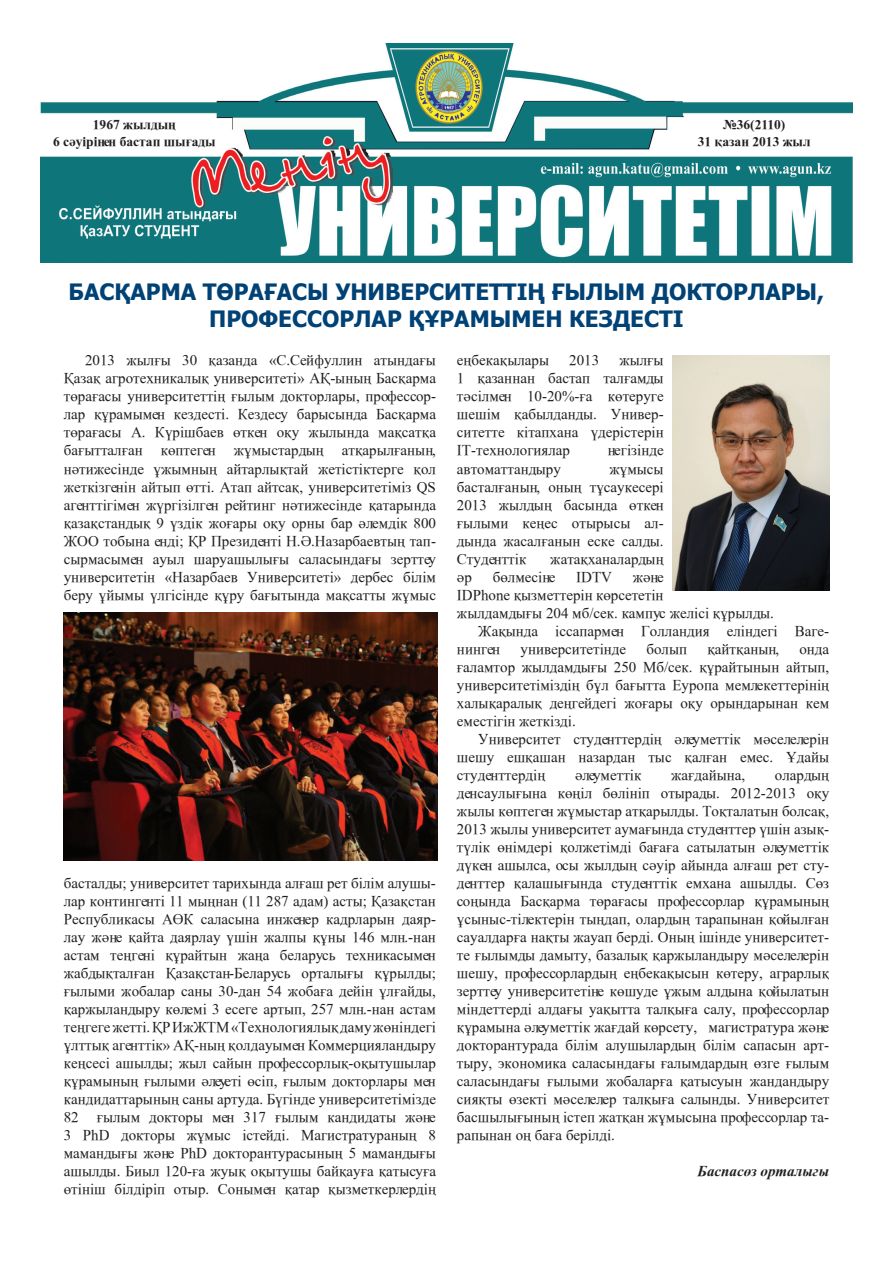
<style>
.page{position:relative;width:893px;height:1263px;background:#fff}
.page>*{position:absolute;margin:0;border:0;box-sizing:border-box;transform-origin:0 0}
.t1{font:22.5px/27px "Tahoma KZ Bold";color:#004275;text-align:center}
.t2{font:15px/18px "Times New Roman KZ";color:#231f20;text-align:justify}
.t3{font:italic 15px "Times New Roman KZ Bold";color:#231f20}
.t4{font:13.5px/16.2px "Times New Roman KZ Bold";color:#231f20;text-align:center}
</style>
<div class="page">
<img style="left:41px;top:44px;width:811px;height:219px">
<img style="left:64px;top:612px;width:373px;height:248px">
<img style="left:672px;top:355px;width:157px;height:236px">
<p class="t4" style="left:53px;top:116px;width:164px">1967 жылдың<br>6 сәуірінен бастап шығады</p>
<p class="t4" style="left:698px;top:116px;width:115px">№36(2110)<br>31 қазан 2013 жыл</p>
<h1 class="t1" style="left:69px;top:276px;width:757px">Басқарма төрағасы университеттің ғылым докторлары, профессорлар құрамымен кездесті</h1>
<p class="t2" style="left:64px;top:351px;width:374px;text-indent:21px">2013 жылғы 30 қазанда «С.Сейфуллин атындағы Қазақ агротехникалық университеті» АҚ-ының Басқарма төрағасы университеттің ғылым докторлары, профессор&shy;лар құрамымен кездесті. Кездесу барысында Басқарма төрағасы А. Күрішбаев өткен оқу жылында мақсатқа бағытталған көптеген жұмыстардың атқарылғанын, нәтижесінде ұжымның айтарлықтай жетістіктерге қол жеткізгенін айтып өтті. Атап айтсақ, университетіміз QS агенттігімен жүргізілген рейтинг нәтижесінде қатарында қазақстандық 9 үздік жоғары оқу орны бар әлемдік 800<br>ЖОО тобына енді; ҚР Президенті Н.Ә.Назарбаевтың тап&shy;сырмасымен ауыл шаруашылығы саласындағы зерттеу университетін «Назарбаев Университеті» дербес білім беру ұйымы үлгісінде құру бағытында мақсатты жұмыс</p>
<p class="t2" style="left:64px;top:873px;width:374px">басталды; университет тарихында алғаш рет білім алушы&shy;лар контингенті 11 мыңнан (11 287 адам) асты; Қазақстан Республикасы АӨК саласына инженер кадрларын даяр&shy;лау және қайта даярлау үшін жалпы құны 146 млн.-нан астам теңгені құрайтын жаңа беларусь техникасымен жабдықталған Қазақстан-Беларусь орталығы құрылды; ғылыми жобалар саны 30-дан 54 жобаға дейін ұлғайды, қаржыландыру көлемі 3 есеге артып, 257 млн.-нан астам теңгеге жетті. ҚР ИжЖТМ «Технологиялық даму жөніндегі ұлттық агенттік» АҚ-ның қолдауымен Коммерцияландыру кеңсесі ашылды; жыл сайын профессорлық-оқытушылар құрамының ғылыми әлеуеті өсіп, ғылым докторлары мен кандидаттарының саны артуда. Бүгінде университетімізде 82 ғылым докторы мен 317 ғылым кандидаты және 3 PhD докторы жұмыс істейді. Магистратураның 8 мамандығы және PhD докторантурасының 5 мамандығы ашылды. Биыл 120-ға жуық оқытушы байқауға қатысуға өтініш білдіріп отыр. Сонымен қатар қызметкерлердің</p>
<p class="t2" style="left:457px;top:351px;width:94px">еңбекақылары</p>
<p class="t2" style="left:569px;top:351px;width:31px">2013</p>
<p class="t2" style="left:457px;top:351px;width:208px;text-indent:162px">жылғы 1 қазаннан бастап талғамды тәсілмен 10-20%-ға көтеруге шешім қабылданды. Универ&shy;ситетте кітапхана үдерістерін ІТ-технологиялар</p>
<p class="t2" style="left:608px;top:441px;width:57px">негізінде</p>
<p class="t2" style="left:457px;top:459px;width:208px;text-indent:153px">жұмысы басталғанын, оның тұсаукесері 2013 жылдың басында өткен ғылыми кеңес отырысы ал&shy;дында жасалғанын еске салды.<br>Студенттік</p>
<p class="t2" style="left:457px;top:459px;width:105px">автоматтандыру</p>
<p class="t2" style="left:550px;top:549px;width:115px">жатақханалардың</p>
<p class="t2" style="left:457px;top:567px;width:16px">әр</p>
<p class="t2" style="left:493px;top:567px;width:64px">бөлмесіне</p>
<p class="t2" style="left:576px;top:567px;width:37px">IDTV</p>
<p class="t2" style="left:633px;top:567px;width:32px">және</p>
<p class="t2" style="left:457px;top:585px;width:208px">IDPhone қызметтерін көрсететін</p>
<p class="t2" style="left:457px;top:603px;width:318px">жылдамдығы 204 мб/сек. кампус желісі құрылды.</p>
<p class="t2" style="left:478px;top:621px;width:352px">Жақында іссапармен Голландия еліндегі Ваге-</p>
<p class="t2" style="left:457px;top:639px;width:45px">нинген</p>
<p class="t2" style="left:520px;top:639px;width:107px">университетінде</p>
<p class="t2" style="left:646px;top:639px;width:42px">болып</p>
<p class="t2" style="left:707px;top:639px;width:73px">қайтқанын,</p>
<p class="t2" style="left:457px;top:639px;width:374px;text-indent:342px">онда ғаламтор жылдамдығы 250 Мб/сек. құрайтынын айтып, университетіміздің бұл бағытта Еуропа мемлекеттерінің халықаралық деңгейдегі жоғары оқу орындарынан кем еместігін жеткізді.</p>
<p class="t2" style="left:457px;top:729px;width:374px;text-indent:21px">Университет студенттердің әлеуметтік мәселелерін шешу ешқашан назардан тыс қалған емес. Ұдайы студенттердің</p>
<p class="t2" style="left:575px;top:765px;width:68px">әлеуметтік</p>
<p class="t2" style="left:671px;top:765px;width:76px">жағдайына,</p>
<p class="t2" style="left:457px;top:765px;width:374px;text-indent:318px">олардың денсаулығына көңіл бөлініп отырады. 2012-2013 оқу жылы көптеген жұмыстар атқарылды. Тоқталатын болсақ, 2013 жылы университет аумағында студенттер үшін азық&shy;түлік өнімдері қолжетімді бағаға сатылатын әлеуметтік дүкен ашылса, осы жылдың сәуір айында алғаш рет сту&shy;денттер қалашығында студенттік емхана ашылды. Сөз соңында Басқарма төрағасы профессорлар құрамының ұсыныс-тілектерін тыңдап, олардың тарапынан қойылған сауалдарға нақты жауап берді. Оның ішінде университет&shy;те ғылымды дамыту, базалық қаржыландыру мәселелерін шешу, профессорлардың еңбекақысын көтеру, аграрлық зерттеу университетіне көшуде ұжым алдына қойылатын міндеттерді алдағы уақытта талқыға салу, профессорлар құрамына әлеуметтік жағдай көрсету, магистратура және докторантурада білім алушылардың білім сапасын арт&shy;тыру, экономика саласындағы ғалымдардың өзге ғылым саласындағы ғылыми жобаларға қатысуын жандандыру сияқты өзекті мәселелер талқыға салынды. Университет басшылығының істеп жатқан жұмысына профессорлар та&shy;рапынан оң баға берілді.</p>
<p class="t3" style="left:697px;top:1160px;width:133px">Баспасөз орталығы</p>
</div>
